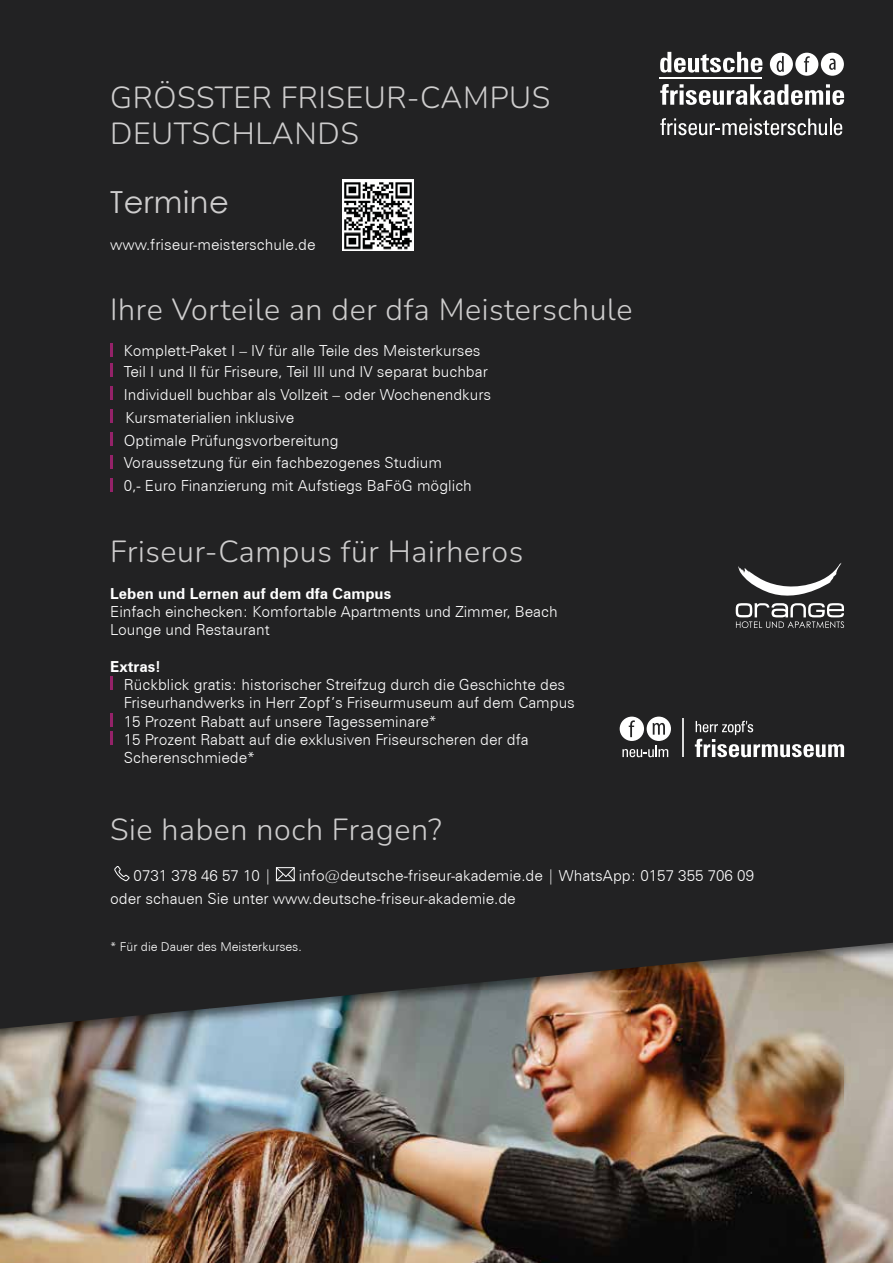
<style>
.page{position:relative;width:893px;height:1263px;background:#222223}
.page>*{position:absolute;margin:0;border:0;box-sizing:border-box;transform-origin:0 0}
.t1{font:200 30.45px/36.6px "Nunito";letter-spacing:.02em;color:#cecdcd}
.t2{font:30.45px "Century Gothic";letter-spacing:.02em;color:#cecdcd}
.t3{font:300 15.15px/22.8px "Zurich BT";color:#fff}
.t4{font:700 15.15px "Zurich BT";color:#fff}
.t5{font:300 12.15px "Zurich BT";color:#fff}
</style>
<div class="page">
<img style="left:0;top:1131px;width:843px;height:132px">
<img style="left:843px;top:943px;width:50px;height:320px">
<img style="left:0;top:1008px;width:209px;height:123px">
<img style="left:209px;top:990px;width:634px;height:141px">
<img style="left:406px;top:947px;width:437px;height:43px">
<svg style="left:110px;top:343px;width:3px;height:13px"></svg>
<svg style="left:110px;top:364px;width:3px;height:13px"></svg>
<hr style="left:110px;top:386px;width:3px;height:14px;background:#952269">
<hr style="left:110px;top:409px;width:3px;height:14px;background:#952269">
<svg style="left:110px;top:432px;width:3px;height:13px"></svg>
<svg style="left:110px;top:455px;width:3px;height:13px"></svg>
<svg style="left:110px;top:478px;width:3px;height:13px"></svg>
<svg style="left:660px;top:52px;width:102px;height:21px"></svg>
<svg style="left:660px;top:84px;width:184px;height:21px"></svg>
<hr style="left:659px;top:77px;width:102px;height:2px;background:#fff">
<svg style="left:770px;top:53px;width:74px;height:23px"></svg>
<svg style="left:660px;top:118px;width:182px;height:17px"></svg>
<img style="left:342px;top:179px;width:71px;height:71px">
<svg style="left:110px;top:677px;width:3px;height:13px"></svg>
<hr style="left:110px;top:713px;width:3px;height:14px;background:#952269">
<svg style="left:110px;top:732px;width:3px;height:13px"></svg>
<svg style="left:736px;top:563px;width:108px;height:65px"></svg>
<svg style="left:695px;top:721px;width:149px;height:36px"></svg>
<hr style="left:682px;top:718px;width:1px;height:39px;background:#dadada">
<svg style="left:620px;top:717px;width:51px;height:40px"></svg>
<svg style="left:114px;top:866px;width:16px;height:16px"></svg>
<svg style="left:278px;top:869px;width:15px;height:10px"></svg>
<div style="left:276px;top:867px;width:19px;height:14px;border:1px solid #fff"></div>
<h1 class="t1" style="left:110px;top:79px;width:442px">GR÷SSTER FRISEUR-CAMPUS<br>DEUTSCHLANDS</h1>
<h1 class="t2" style="left:110px;top:185px;width:120px">Termine</h1>
<p class="t3" style="left:110px;top:234px;width:207px">www.friseur-meisterschule.de</p>
<h1 class="t1" style="left:110px;top:291px;width:524px">Ihre Vorteile an der dfa Meisterschule</h1>
<p class="t3" style="left:124px;top:342px;width:365px;line-height:20.5px">Komplett-Paket I ñ IV f¸r alle Teile des Meisterkurses<br>Teil I und II f¸r Friseure, Teil III und IV separat buchbar</p>
<p class="t3" style="left:124px;top:384px;width:369px">Individuell buchbar als Vollzeit ñ oder Wochenendkurs Kursmaterialien inklusive<br>Optimale Pr¸fungsvorbereitung<br>Voraussetzung f¸r ein fachbezogenes Studium<br>0,- Euro Finanzierung mit Aufstiegs BaFˆG mˆglich</p>
<h1 class="t1" style="left:110px;top:533px;width:415px">Friseur-Campus f¸r Hairheros</h1>
<p class="t4" style="left:110px;top:588px;width:282px">Leben und Lernen auf dem dfa Campus</p>
<p class="t3" style="left:110px;top:604px;width:449px;line-height:18.3px">Einfach einchecken: Komfortable Apartments und Zimmer, Beach<br>Lounge und Restaurant</p>
<p class="t4" style="left:110px;top:661px;width:52px">Extras!</p>
<p class="t3" style="left:124px;top:677px;width:453px;line-height:18.3px">R¸ckblick gratis: historischer Streifzug durch die Geschichte des Friseurhandwerks in Herr Zopfís Friseurmuseum auf dem Campus 15 Prozent Rabatt auf unsere Tagesseminare*<br>15 Prozent Rabatt auf die exklusiven Friseurscheren der dfa Scherenschmiede*</p>
<h1 class="t1" style="left:110px;top:811px;width:333px">Sie haben noch Fragen?</h1>
<p class="t3" style="left:134px;top:866px;width:140px">0731 378 46 57 10 |</p>
<p class="t3" style="left:110px;top:866px;width:645px;text-indent:189px">info@deutsche-friseur-akademie.de | WhatsApp: 0157 355 706 09 oder schauen Sie unter www.deutsche-friseur-akademie.de</p>
<p class="t5" style="left:110px;top:941px;width:193px">* F¸r die Dauer des Meisterkurses.</p>
</div>
